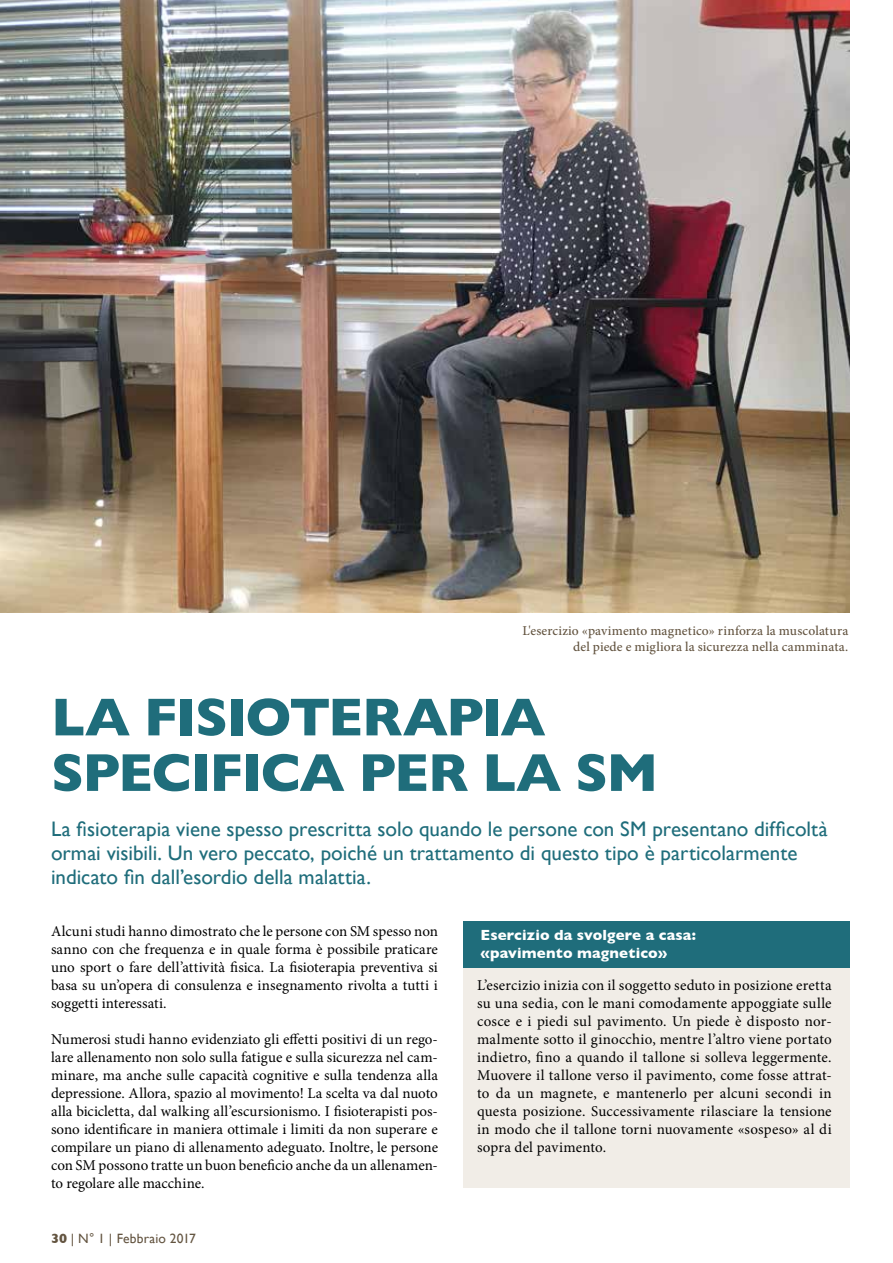
<style>
.page{position:relative;width:893px;height:1263px;background:#fff}
.page>*{position:absolute;margin:0;border:0;box-sizing:border-box;transform-origin:0 0}
.t1{font:700 54px/55.5px "Gill Sans";letter-spacing:-.025em;color:#1f6d7b}
.t2{font:21px/24px "Gill Sans";color:#1f6d7b}
.t3{font:15px/18px "Minion Pro";letter-spacing:.005em;color:#000;text-align:justify}
.t4{font:700 15px/18px "Gill Sans";letter-spacing:.01em;color:#fff}
.t5{font:500 13.5px/15.9px "Minion Pro";letter-spacing:.01em;color:#635440;text-align:right}
.t6{font:13.5px "Gill Sans";letter-spacing:.015em;color:#635440}
.s1{font-weight:700}
</style>
<div class="page">
<img style="left:0;top:0;width:849px;height:612px">
<div style="left:463px;top:926px;width:387px;height:262px;background:#f1ede7"></div>
<div style="left:463px;top:921px;width:387px;height:47px;background:#1f6d7b"></div>
<p class="t5" style="left:522px;top:623px;width:327px">L'esercizio «pavimento magnetico» rinforza la muscolatura del piede e migliora la sicurezza nella camminata.</p>
<h1 class="t1" style="left:51px;top:688px;width:609px">LA FISIOTERAPIA<br>SPECIFICA PER LA SM</h1>
<h2 class="t2" style="left:51px;top:817px;width:778px">La fisioterapia viene spesso prescritta solo quando le persone con SM presentano difficoltà ormai visibili. Un vero peccato, poiché un trattamento di questo tipo è particolarmente indicato fin dall’esordio della malattia.</h2>
<p class="t3" style="left:51px;top:922px;width:388px">Alcuni studi hanno dimostrato che le persone con SM spesso non sanno con che frequenza e in quale forma è possibile praticare uno sport o fare dell’attività fisica. La fisioterapia preventiva si basa su un’opera di consulenza e insegnamento rivolta a tutti i soggetti interessati.</p>
<p class="t3" style="left:51px;top:1030px;width:388px">Numerosi studi hanno evidenziato gli effetti positivi di un rego&shy;lare allenamento non solo sulla fatigue e sulla sicurezza nel cam&shy;minare, ma anche sulle capacità cognitive e sulla tendenza alla depressione. Allora, spazio al movimento! La scelta va dal nuoto alla bicicletta, dal walking all’escursionismo. I fisioterapisti pos&shy;sono identificare in maniera ottimale i limiti da non superare e compilare un piano di allenamento adeguato. Inoltre, le persone con SM possono tratte un buon beneficio anche da un allenamen&shy;to regolare alle macchine.</p>
<p class="t6" style="left:51px;top:1230px;width:146px"><span class="s1">30</span> | N° 1 | Febbraio 2017</p>
<p class="t4" style="left:480px;top:926px;width:217px">Esercizio da svolgere a casa: «pavimento magnetico»</p>
<p class="t3" style="left:477px;top:976px;width:356px">L’esercizio inizia con il soggetto seduto in posizione eretta su una sedia, con le mani comodamente appoggiate sulle cosce e i piedi sul pavimento. Un piede è disposto nor&shy;malmente sotto il ginocchio, mentre l’altro viene portato indietro, fino a quando il tallone si solleva leggermente.<br>Muovere il tallone verso il pavimento, come fosse attrat&shy;to da un magnete, e mantenerlo per alcuni secondi in questa posizione. Successivamente rilasciare la tensione in modo che il tallone torni nuovamente «sospeso» al di sopra del pavimento.</p>
</div>
